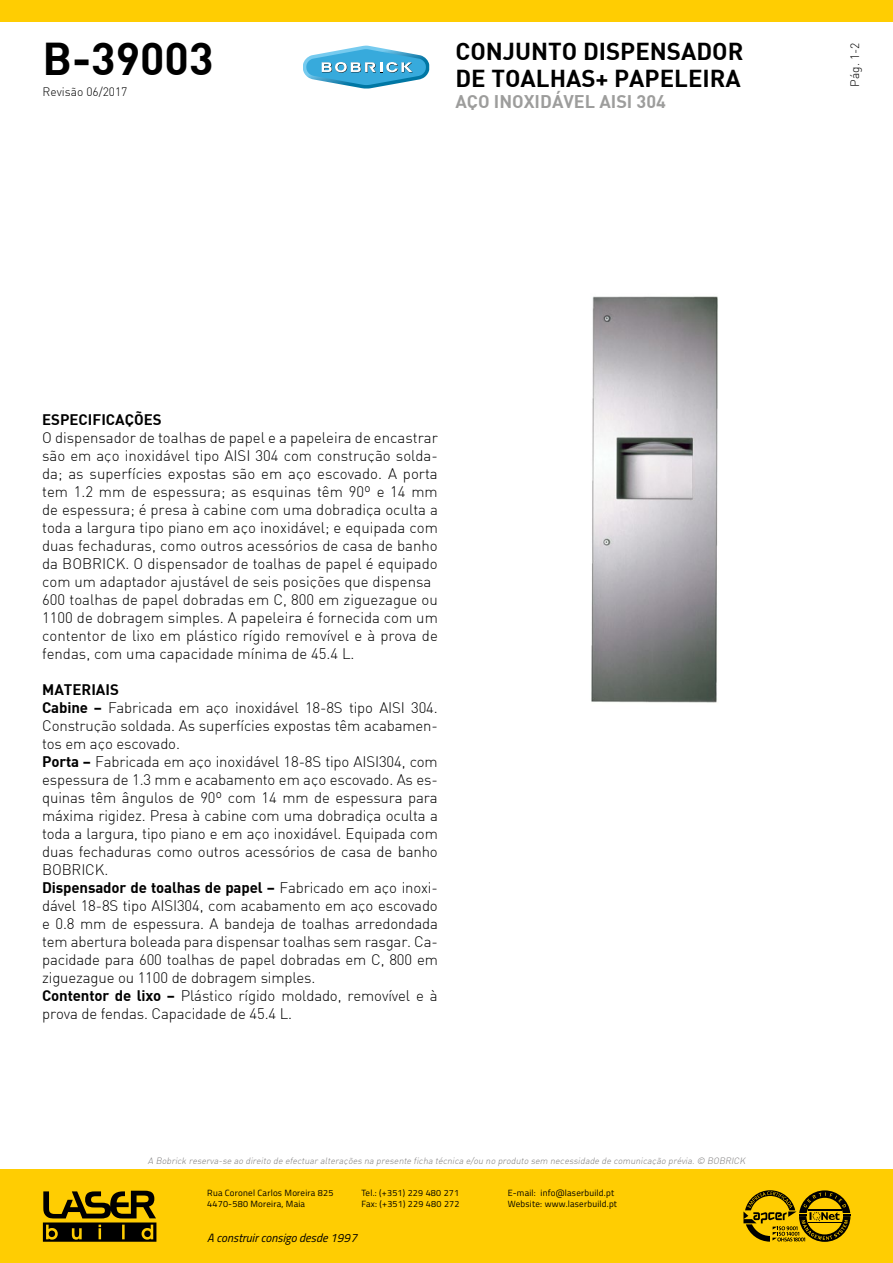
<style>
.page{position:relative;width:893px;height:1263px;background:#fff}
.page>*{position:absolute;margin:0;border:0;box-sizing:border-box;transform-origin:0 0}
.t1{font:700 45px "DI Nbek";color:#000}
.t2{font:700 24px/27px "DI Nbek";color:#000}
.t3{font:700 18px "DI Nbek";color:#9d9d9c}
.t4{font:300 15px/18px "DI Nbek";letter-spacing:-.01em;color:#000}
.t5{font:700 15px "DI Nbek";color:#000}
.t6{font:italic 12px "Titillium";color:#000}
.t7{font:300 12px "DI Nbek";color:#000}
.t8{font:9px/10.8px "Titillium";letter-spacing:.025em;color:#000}
.t9{font:italic 300 9px "DI Nbek";color:#7c7b7b}
.s1{font-weight:700}
</style>
<div class="page">
<div style="left:0;top:0;width:893px;height:21px;background:#ffcd02"></div>
<div style="left:1px;top:1169px;width:892px;height:94px;background:#ffcd02"></div>
<svg style="left:43px;top:1191px;width:113px;height:51px"></svg>
<svg style="left:743px;top:1190px;width:107px;height:52px"></svg>
<svg style="left:303px;top:46px;width:126px;height:43px"></svg>
<img style="left:591px;top:296px;width:127px;height:407px">
<h1 class="t1" style="left:43px;top:29px;width:172px">B-39003</h1>
<p class="t7" style="left:847px;top:87px;width:46px;rotate:-90deg">Pág. 1-2</p>
<p class="t7" style="left:43px;top:84px;width:86px">Revisão 06/2017</p>
<h2 class="t2" style="left:455px;top:37px;width:289px">CONJUNTO DISPENSADOR<br>DE TOALHAS+ PAPELEIRA</h2>
<p class="t3" style="left:455px;top:90px;width:212px">AÇO INOXIDÁVEL AISI 304</p>
<p class="t5" style="left:42px;top:410px;width:121px">ESPECIFICAÇÕES</p>
<p class="t4" style="left:42px;top:429px;width:397px">O dispensador de toalhas de papel e a papeleira de encastrar são em aço inoxidável tipo AISI 304 com construção solda&shy;da; as superfícies expostas são em aço escovado. A porta tem 1.2 mm de espessura; as esquinas têm 90º e 14 mm de espessura; é presa à cabine com uma dobradiça oculta a toda a largura tipo piano em aço inoxidável; e equipada com duas fechaduras, como outros acessórios de casa de banho da BOBRICK. O dispensador de toalhas de papel é equipado com um adaptador ajustável de seis posições que dispensa 600 toalhas de papel dobradas em C, 800 em ziguezague ou 1100 de dobragem simples. A papeleira é fornecida com um contentor de lixo em plástico rígido removível e à prova de fendas, com uma capacidade mínima de 45.4 L.</p>
<p class="t4" style="left:42px;top:681px;width:397px"><span class="s1">MATERIAIS<br>Cabine –</span> Fabricada em aço inoxidável 18-8S tipo AISI 304.<br>Construção soldada. As superfícies expostas têm acabamen&shy;tos em aço escovado.<br><span class="s1">Porta –</span> Fabricada em aço inoxidável 18-8S tipo AISI304, com espessura de 1.3 mm e acabamento em aço escovado. As es&shy;quinas têm ângulos de 90º com 14 mm de espessura para máxima rigidez. Presa à cabine com uma dobradiça oculta a toda a largura, tipo piano e em aço inoxidável. Equipada com duas fechaduras como outros acessórios de casa de banho BOBRICK.<br><span class="s1">Dispensador de toalhas de papel –</span> Fabricado em aço inoxi&shy;dável 18-8S tipo AISI304, com acabamento em aço escovado e 0.8 mm de espessura. A bandeja de toalhas arredondada tem abertura boleada para dispensar toalhas sem rasgar. Ca&shy;pacidade para 600 toalhas de papel dobradas em C, 800 em ziguezague ou 1100 de dobragem simples.<br><span class="s1">Contentor de lixo –</span> Plástico rígido moldado, removível e à prova de fendas. Capacidade de 45.4 L.</p>
<p class="t9" style="left:148px;top:1155px;width:601px">A Bobrick reserva-se ao direito de efectuar alterações na presente ficha técnica e/ou no produto sem necessidade de comunicação prévia.© BOBRICK</p>
<p class="t8" style="left:207px;top:1187px;width:128px">Rua Coronel Carlos Moreira 825<br>4470-580 Moreira, Maia</p>
<p class="t8" style="left:361px;top:1187px;width:100px">Tel.: (+351) 229 480 271<br>Fax: (+351) 229 480 272</p>
<p class="t8" style="left:508px;top:1187px;width:111px">E-mail: info@laserbuild.pt<br>Website: www.laserbuild.pt</p>
<p class="t6" style="left:207px;top:1229px;width:151px">A construir consigo desde 1997</p>
</div>
